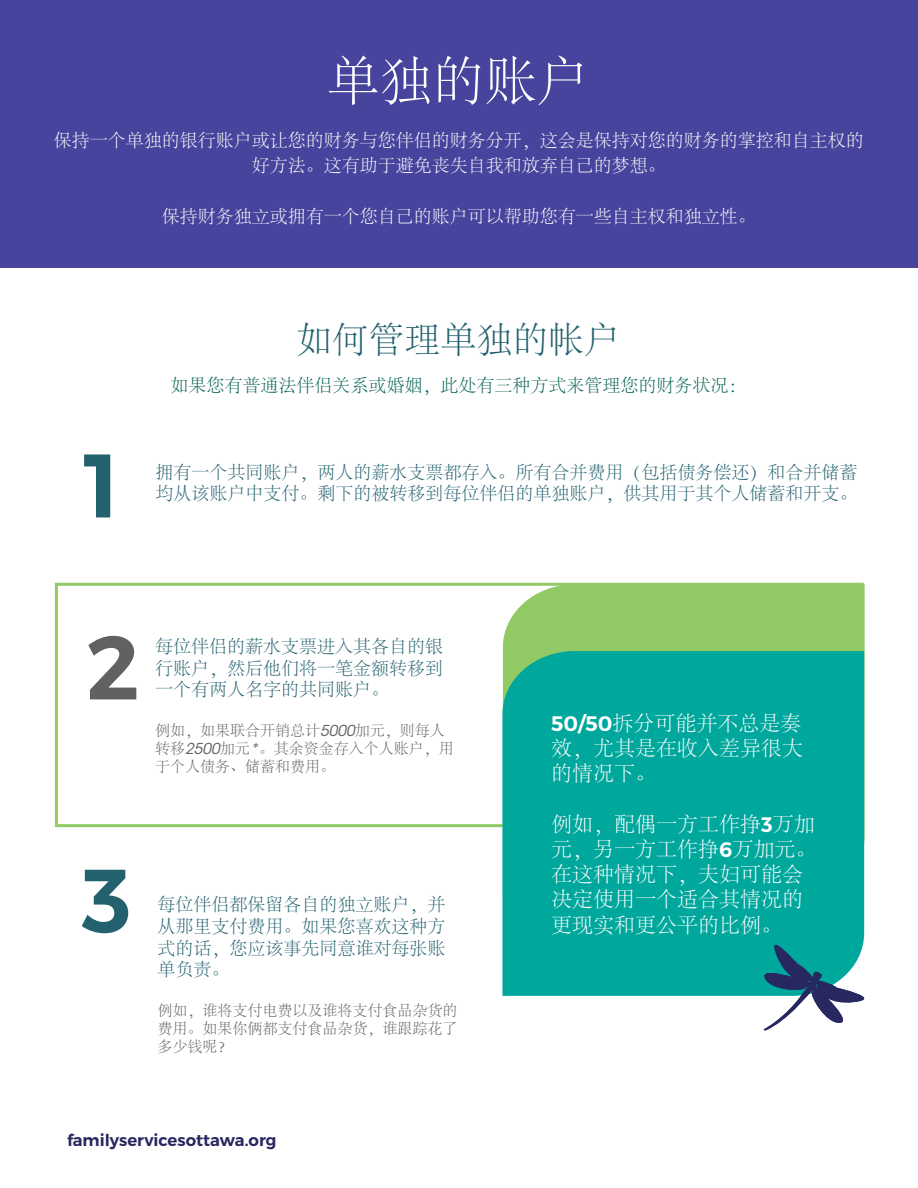
<style>
.page{position:relative;width:918px;height:1188px;background:#fff}
.page>*{position:absolute;margin:0;border:0;box-sizing:border-box;transform-origin:0 0}
.t1{font:600 90px "Montserrat";color:#23616f}
.t2{font:600 90px "Montserrat";color:#606161}
.t3{font:300 52.5px "Adobe Song Std";color:#fff}
.t4{font:300 36px "Adobe Song Std";color:#23616f}
.t5{font:300 21px/25.2px "Adobe Song Std";color:#fff;text-align:justify}
.t6{font:300 18px/21.6px "Adobe Song Std";color:#23616f;text-align:justify}
.t7{font:300 18px/25.5px "Adobe Song Std";color:#fff;text-align:center}
.t8{font:300 18px "Adobe Song Std";color:#046151}
.t9{font:600 16.5px "Montserrat";color:#282861}
.t10{font:300 15px/18px "Adobe Song Std";color:#606161;text-align:justify}
.s1{font-family:"ITC Avant Garde Std";font-weight:400;font-style:italic}
.s2{font-family:"Montserrat";font-weight:600}
</style>
<div class="page">
<div style="left:0;top:0;width:918px;height:267px;background:#46449c"></div>
<div style="left:55px;top:583px;width:809px;height:244px;border:3px solid #91ca64"></div>
<div style="left:503px;top:584px;width:362px;height:315px;background:#91ca64"></div>
<div style="left:502px;top:651px;width:362px;height:345px;background:#00a79d"></div>
<svg style="left:762px;top:944px;width:103px;height:87px"></svg>
<h2 class="t3" style="left:327px;top:53px;width:264px">单独的账户</h2>
<p class="t7" style="left:54px;top:128px;width:811px">保持一个单独的银行账户或让您的财务与您伴侣的财务分开，这会是保持对您的财务的掌控和自主权的好方法。这有助于避免丧失自我和放弃自己的梦想。</p>
<p class="t7" style="left:162px;top:205px;width:595px">保持财务独立或拥有一个您自己的账户可以帮助您有一些自主权和独立性。</p>
<h1 class="t1" style="left:83px;top:430px;width:38px">1</h1>
<h3 class="t4" style="left:297px;top:320px;width:325px">如何管理单独的帐户</h3>
<p class="t8" style="left:171px;top:376px;width:577px">如果您有普通法伴侣关系或婚姻，此处有三种方式来管理您的财务状况：</p>
<p class="t6" style="left:155px;top:462px;width:704px">拥有一个共同账户，两人的薪水支票都存入。所有合并费用（包括债务偿还）和合并储蓄均从该账户中支付。剩下的被转移到每位伴侣的单独账户，供其用于其个人储蓄和开支。</p>
<h1 class="t2" style="left:86px;top:612px;width:55px">2</h1>
<p class="t6" style="left:155px;top:636px;width:289px">每位伴侣的薪水支票进入其各自的银行账户，然后他们将一笔金额转移到一个有两人名字的共同账户。</p>
<p class="t10" style="left:155px;top:722px;width:300px;text-align:left">例如，如果联合开销总计<span class="s1">5000</span>加元，则每人转移<span class="s1">2500</span>加元<span class="s1">*</span>。其余资金存入个人账户，用于个人债务、储蓄和费用。</p>
<h1 class="t1" style="left:82px;top:845px;width:51px">3</h1>
<p class="t6" style="left:158px;top:895px;width:289px">每位伴侣都保留各自的独立账户，并从那里支付费用。如果您喜欢这种方式的话，您应该事先同意谁对每张账单负责。</p>
<p class="t10" style="left:158px;top:1002px;width:301px">例如，谁将支付电费以及谁将支付食品杂货的费用。如果你俩都支付食品杂货，谁跟踪花了多少钱呢？</p>
<p class="t5" style="left:551px;top:712px;width:253px"><span class="s2">50/50</span>拆分可能并不总是奏效，尤其是在收入差异很大的情况下。</p>
<p class="t5" style="left:551px;top:812px;width:267px;text-align:left">例如，配偶一方工作挣<span class="s2">3</span>万加元，另一方工作挣<span class="s2">6</span>万加元。在这种情况下，夫妇可能会决定使用一个适合其情况的更现实和更公平的比例。</p>
<p class="t9" style="left:67px;top:1130px;width:211px">familyservicesottawa.org</p>
</div>
